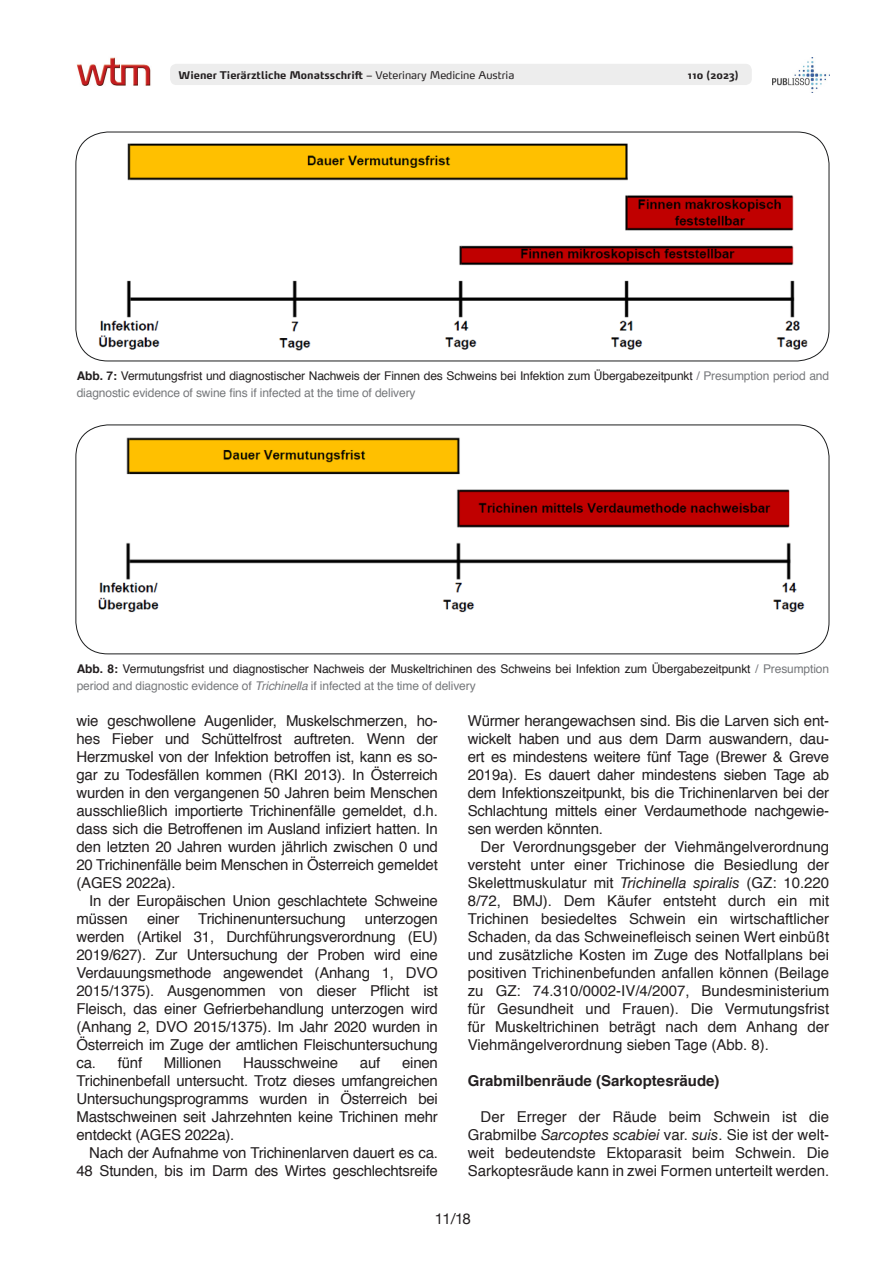
<style>
.page{position:relative;width:893px;height:1263px;background:#fff}
.page>*{position:absolute;margin:0;border:0;box-sizing:border-box;transform-origin:0 0}
.Text_Deutsch{font:15px/18px "Helvetica 2";letter-spacing:-.015em;color:#231f20;text-align:justify}
.Subhead{font:700 15px "Helvetica";color:#231f20}
.t1{font:15px "Helvetica Neue";color:#231f20}
.Tab____Abb{font:12px/16.5px "Helvetica 2";letter-spacing:-.01em;color:#231f20}
.t2{font:10.5px "Max OT Bold 2";color:#231f20}
.s1{font-family:"Max OT"}
.s2{font-family:"Helvetica";font-weight:700}
.s3{color:#76787b}
.s4{font-family:"Helvetica";color:#76787b}
.s5{font-family:"Helvetica";font-style:italic;color:#76787b}
.s6{font-family:"Helvetica"}
.s7{font-family:"Helvetica Neue";font-style:italic}
</style>
<div class="page">
<div style="left:170px;top:64px;width:582px;height:21px;background:#ededed;border-radius:6px"></div>
<img style="left:77px;top:57px;width:74px;height:29px">
<img style="left:772px;top:58px;width:57px;height:35px">
<img style="left:98px;top:143px;width:710px;height:208px">
<div style="left:76px;top:132px;width:753px;height:229px;border:1px solid #1d1e1f;border-radius:32px"></div>
<img style="left:98px;top:437px;width:707px;height:176px">
<div style="left:76px;top:425px;width:753px;height:229px;border:1px solid #1d1e1f;border-radius:32px"></div>
<p class="t2" style="left:179px;top:68px;width:337px">Wiener Tierärztliche Monatsschrift <span class="s1">– Veterinary Medicine Austria</span></p>
<p class="t2" style="left:688px;top:68px;width:52px">110 (2023)</p>
<p class="Tab____Abb" style="left:77px;top:368px;width:754px"><span class="s2">Abb. 7:</span> Vermutungsfrist und diagnostischer Nachweis der Finnen des Schweins bei Infektion zum Übergabezeitpunkt <span class="s3">/ Presumption period and </span><span class="s4">diagnostic evidence of swine fins if infected at the time of delivery</span></p>
<p class="Tab____Abb" style="left:77px;top:661px;width:754px"><span class="s2">Abb. 8:</span> Vermutungsfrist und diagnostischer Nachweis der Muskeltrichinen des Schweins bei Infektion zum Übergabezeitpunkt <span class="s3">/ Presumption period and diagnostic evidence of</span> <span class="s5">Trichinella</span> <span class="s3">if infected at the time of delivery</span></p>
<p class="Text_Deutsch" style="left:77px;top:712px;width:363px">wie geschwollene Augenlider, Muskelschmerzen, ho&shy;hes Fieber und Schüttelfrost auftreten. Wenn der Herzmuskel von der Infektion betroffen ist, kann es so&shy;gar zu Todesfällen kommen (RKI 2013). In Österreich wurden in den vergangenen 50 Jahren beim Menschen ausschließlich importierte Trichinenfälle gemeldet, d.h. <span class="s6">dass sich die Betroffenen im Ausland infiziert hatten. In </span>den letzten 20 Jahren wurden jährlich zwischen 0 und 20 Trichinenfälle beim Menschen in Österreich gemeldet (AGES 2022a).</p>
<p class="Text_Deutsch" style="left:77px;top:892px;width:363px;text-indent:13px">In der Europäischen Union geschlachtete Schweine müssen</p>
<p class="Text_Deutsch" style="left:147px;top:910px;width:34px">einer</p>
<p class="Text_Deutsch" style="left:198px;top:910px;width:149px">Trichinenuntersuchung</p>
<p class="Text_Deutsch" style="left:77px;top:910px;width:363px;text-indent:288px">unterzogen werden (Artikel 31, Durchführungsverordnung (EU)<br>2019/627). Zur Untersuchung der Proben wird eine Verdauungsmethode angewendet (Anhang 1, DVO <span class="s6">2015/1375). Ausgenommen von dieser Pflicht ist </span>Fleisch, das einer Gefrierbehandlung unterzogen wird (Anhang 2, DVO 2015/1375). Im Jahr 2020 wurden in Österreich im Zuge der amtlichen Fleischuntersuchung ca. fünf</p>
<p class="Text_Deutsch" style="left:164px;top:1054px;width:59px">Millionen</p>
<p class="Text_Deutsch" style="left:243px;top:1054px;width:97px">Hausschweine</p>
<p class="Text_Deutsch" style="left:360px;top:1054px;width:22px">auf</p>
<p class="Text_Deutsch" style="left:77px;top:1054px;width:363px;text-indent:326px">einen Trichinenbefall untersucht. Trotz dieses umfangreichen Untersuchungsprogramms wurden in Österreich bei Mastschweinen seit Jahrzehnten keine Trichinen mehr entdeckt (AGES 2022a).</p>
<p class="Text_Deutsch" style="left:77px;top:1144px;width:363px;text-align:right">Nach der Aufnahme von Trichinenlarven dauert es ca.<br>48 Stunden, bis im Darm des Wirtes geschlechtsreife</p>
<p class="Text_Deutsch" style="left:468px;top:712px;width:363px">Würmer herangewachsen sind. Bis die Larven sich ent&shy;wickelt haben und aus dem Darm auswandern, dau&shy;ert es mindestens weitere fünf Tage (Brewer &amp; Greve 2019a). Es dauert daher mindestens sieben Tage ab dem Infektionszeitpunkt, bis die Trichinenlarven bei der Schlachtung mittels einer Verdaumethode nachgewie&shy;sen werden könnten.</p>
<p class="Text_Deutsch" style="left:468px;top:838px;width:363px;text-indent:13px">Der Verordnungsgeber der Viehmängelverordnung versteht unter einer Trichinose die Besiedlung der Skelettmuskulatur mit <span class="s7">Trichinella spiralis</span> (GZ: 10.220<br>8/72, BMJ). Dem Käufer entsteht durch ein mit Trichinen besiedeltes Schwein ein wirtschaftlicher <span class="s6">Schaden, da das Schweinefleisch seinen Wert einbüßt </span>und zusätzliche Kosten im Zuge des Notfallplans bei positiven Trichinenbefunden anfallen können (Beilage zu GZ: 74.310/0002-IV/4/2007, Bundesministerium für Gesundheit und Frauen). Die Vermutungsfrist für Muskeltrichinen beträgt nach dem Anhang der Viehmängelverordnung sieben Tage (Abb. 8).</p>
<p class="Subhead" style="left:468px;top:1068px;width:253px">Grabmilbenräude (Sarkoptesräude)</p>
<p class="Text_Deutsch" style="left:468px;top:1108px;width:363px;text-indent:13px">Der Erreger der Räude beim Schwein ist die Grabmilbe <span class="s7">Sarcoptes scabiei</span> var. <span class="s7">suis</span>. Sie ist der welt&shy;weit bedeutendste Ektoparasit beim Schwein. Die Sarkoptesräude kann in zwei Formen unterteilt werden.</p>
<p class="t1" style="left:435px;top:1207px;width:38px">11/18</p>
</div>
